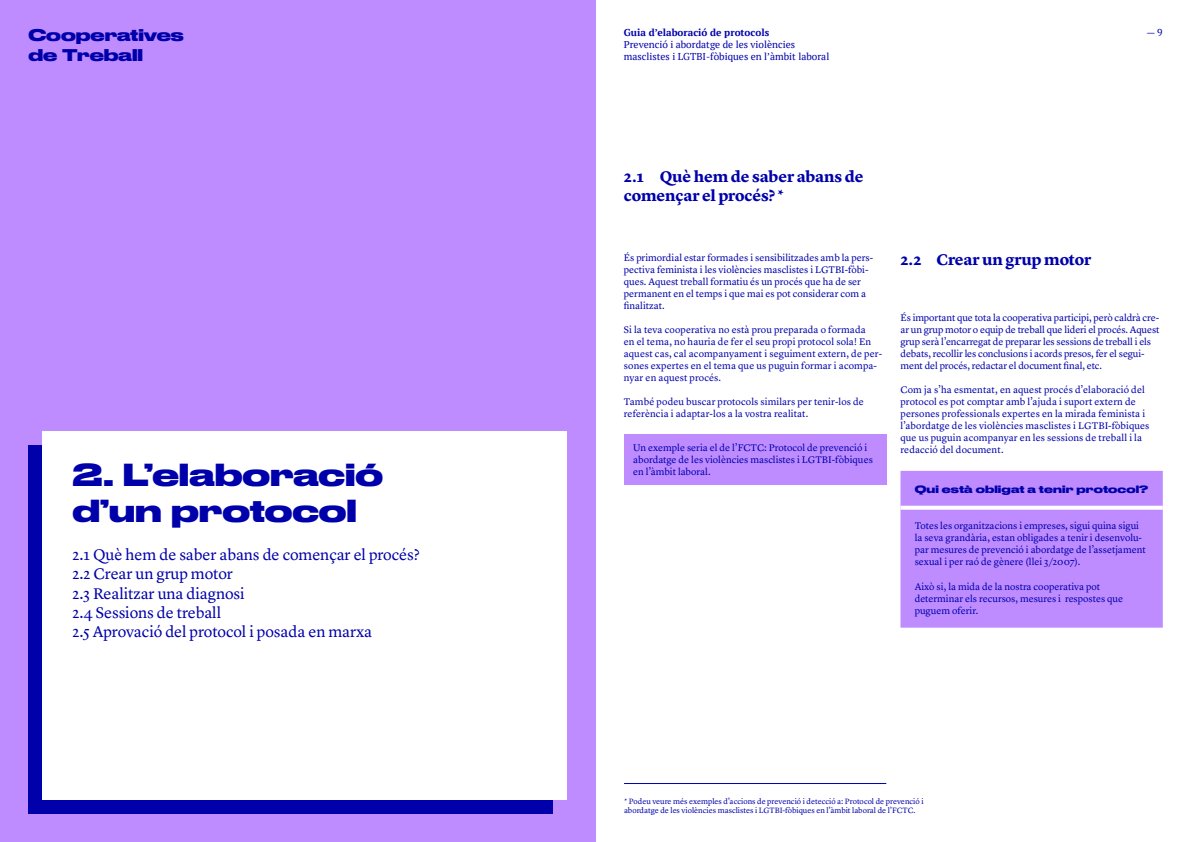
<style>
.page{position:relative;width:1191px;height:842px;background:#fff}
.page>*{position:absolute;margin:0;border:0;box-sizing:border-box;transform-origin:0 0}
.Títol{font:700 30px "Druk Wide";color:#0000ab}
.Textos{font:16px "Lyon Text";letter-spacing:-.005em;color:#0000ab}
.Textos-2{font:700 16px/19.2px "Lyon Text";letter-spacing:-.01em;color:#0000ab}
.Destacat{font:700 16px "Druk Wide";color:#0000ab}
.Paragraf{font:10px/12px "Lyon Text";color:#0000ab}
.t1{font:10px/12px "PT Serif";color:#0000ab}
.Títol-2{font:700 10px "Druk Wide";letter-spacing:.01em;color:#0000ab}
.t2{font:700 10px "PT Serif";color:#0000ab}
.Notas_al_pie{font:8px "Lyon Text";color:#0000ab}
</style>
<div class="page">
<div style="left:0;top:0;width:595px;height:842px;background:#be8cff"></div>
<div style="left:28px;top:445px;width:525px;height:369px;background:#0000ab"></div>
<div style="left:43px;top:431px;width:524px;height:369px;background:#fff"></div>
<div style="left:624px;top:434px;width:262px;height:51px;background:#be8cff"></div>
<div style="left:900px;top:471px;width:262px;height:157px;background:#be8cff"></div>
<svg style="left:900px;top:506px;width:262px;height:4px"></svg>
<hr style="left:624px;top:783px;width:262px;height:1px;background:#0000ab">
<p class="Destacat" style="left:28px;top:22px;width:157px">Cooperatives</p>
<p class="Destacat" style="left:28px;top:41px;width:116px">de Treball</p>
<p class="Títol" style="left:73px;top:450px;width:312px">2. L’elaboració</p>
<p class="Títol" style="left:73px;top:486px;width:286px">d’un protocol</p>
<p class="Textos" style="left:73px;top:543px;width:349px">2.1 Què hem de saber abans de començar el procés?</p>
<p class="Textos" style="left:73px;top:562px;width:162px">2.2 Crear un grup motor</p>
<p class="Textos" style="left:73px;top:581px;width:174px">2.3 Realitzar una diagnosi</p>
<p class="Textos" style="left:73px;top:600px;width:150px">2.4 Sessions de treball</p>
<p class="Textos" style="left:73px;top:619px;width:301px">2.5 Aprovació del protocol i posada en marxa</p>
<p class="t2" style="left:624px;top:26px;width:147px">Guia d’elaboració de protocols</p>
<p class="t1" style="left:624px;top:38px;width:207px">Prevenció i abordatge de les violències masclistes i LGTBI-fòbiques en l’àmbit laboral</p>
<p class="Textos-2" style="left:624px;top:166px;width:241px">2.1 Què hem de saber abans de començar el procés? *</p>
<p class="t1" style="left:1146px;top:26px;width:18px">— 9</p>
<p class="Paragraf" style="left:624px;top:251px;width:251px">És primordial estar formades i sensibilitzades amb la pers&shy;pectiva feminista i les violències masclistes i LGTBI-fòbi&shy;ques. Aquest treball formatiu és un procés que ha de ser permanent en el temps i que mai es pot considerar com a finalitzat.</p>
<p class="Paragraf" style="left:624px;top:323px;width:260px">Si la teva cooperativa no està prou preparada o formada<br>en el tema, no hauria de fer el seu propi protocol sola! En aquest cas, cal acompanyament i seguiment extern, de per&shy;sones expertes en el tema que us puguin formar i acompa&shy;nyar en aquest procés.</p>
<p class="Paragraf" style="left:624px;top:395px;width:242px">També podeu buscar protocols similars per tenir-los de referència i adaptar-los a la vostra realitat.</p>
<p class="Textos-2" style="left:900px;top:249px;width:192px">2.2 Crear un grup motor</p>
<p class="Paragraf" style="left:900px;top:311px;width:260px">És important que tota la cooperativa participi, però caldrà cre&shy;ar un grup motor o equip de treball que lideri el procés. Aquest grup serà l’encarregat de preparar les sessions de treball i els debats, recollir les conclusions i acords presos, fer el segui&shy;ment del procés, redactar el document final, etc.</p>
<p class="Paragraf" style="left:900px;top:383px;width:250px">Com ja s’ha esmentat, en aquest procés d’elaboració del protocol es pot comptar amb l’ajuda i suport extern de persones professionals expertes en la mirada feminista i l’abordatge de les violències masclistes i LGTBI-fòbiques que us puguin acompanyar en les sessions de treball i la</p>
<p class="Paragraf" style="left:633px;top:441px;width:235px">Un exemple seria el de l’FCTC: Protocol de prevenció i</p>
<p class="Paragraf" style="left:900px;top:443px;width:105px">redacció del document.</p>
<p class="Paragraf" style="left:633px;top:453px;width:241px">abordatge de les violències masclistes i LGTBI-fòbiques en l’àmbit laboral.</p>
<p class="Títol-2" style="left:914px;top:481px;width:235px">Qui està obligat a tenir protocol?</p>
<p class="Paragraf" style="left:914px;top:519px;width:232px">Totes les organitzacions i empreses, sigui quina sigui la seva grandària, estan obligades a tenir i desenvolu&shy;par mesures de prevenció i abordatge de l’assetjament sexual i per raó de gènere (llei 3/2007).</p>
<p class="Paragraf" style="left:914px;top:579px;width:187px">Això si, la mida de la nostra cooperativa pot</p>
<p class="Paragraf" style="left:914px;top:591px;width:210px">determinar els recursos, mesures i respostes que puguem oferir.</p>
<p class="Notas_al_pie" style="left:624px;top:795px;width:301px">* Podeu veure més exemples d’accions de prevenció i detecció a: Protocol de prevenció i</p>
<p class="Notas_al_pie" style="left:624px;top:804px;width:293px">abordatge de les violències masclistes i LGTBI-fòbiques en l’àmbit laboral de l’FCTC.</p>
</div>
